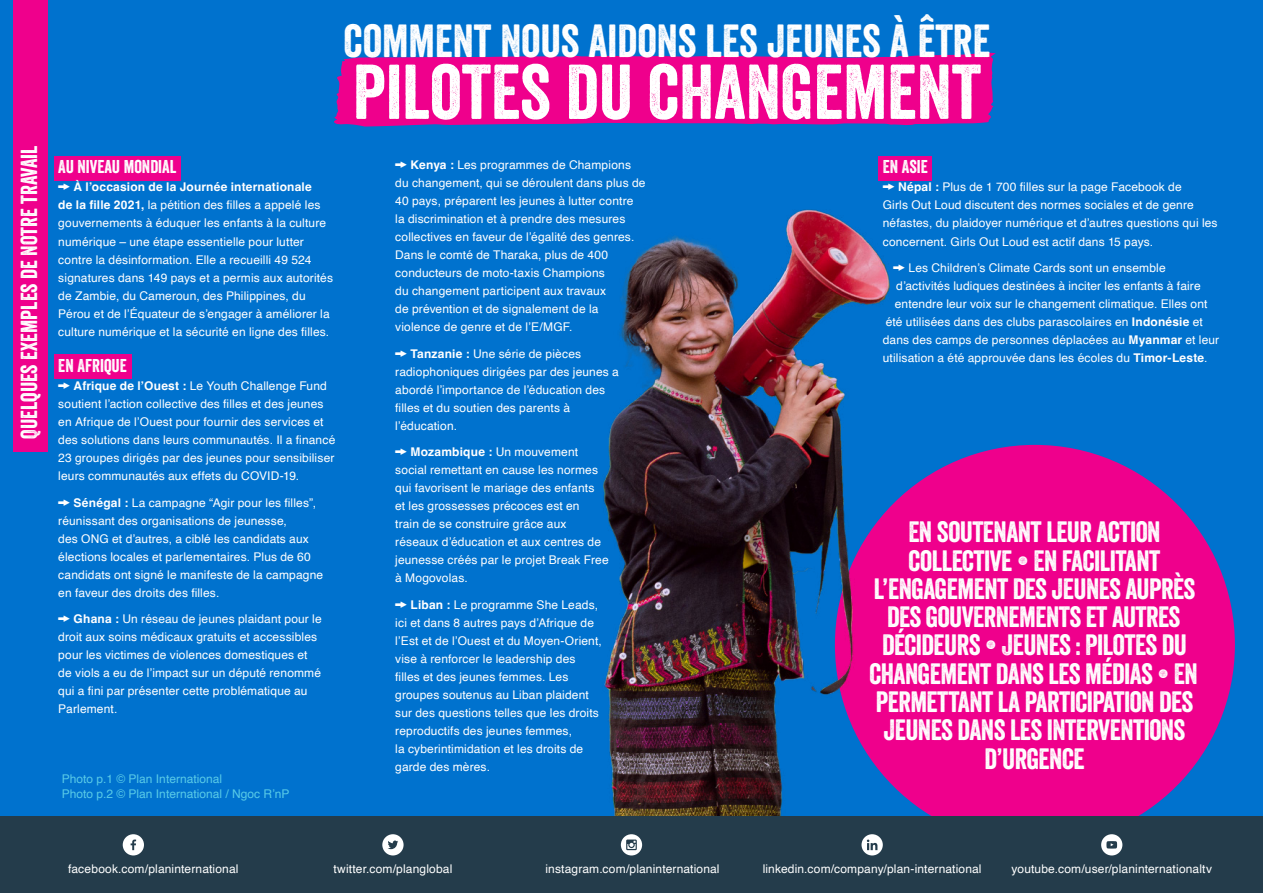
<style>
.page{position:relative;width:1263px;height:893px;background:#fff}
.page>*{position:absolute;margin:0;border:0;box-sizing:border-box;transform-origin:0 0}
.t1{font:75px "Veneer";color:#fff}
.t2{font:45px "Veneer";color:#fff}
.t3{font:28.5px/28.2px "Veneer";letter-spacing:-.02em;color:#fff;text-align:center}
.t4{font:22.5px "Veneer";color:#fff}
.t5{font:18px "Veneer";color:#fff}
.t6{font:12px/18px "Helvetica";letter-spacing:.01em;color:#fff}
.t7{font:12px/15px "Helvetica";color:#58cae7}
.s1{font-weight:700}
</style>
<div class="page">
<div style="left:0;top:0;width:1263px;height:826px;background:#0072ce"></div>
<svg style="left:334px;top:53px;width:662px;height:73px;background:#d90a91"></svg>
<div style="left:835px;top:445px;width:400px;height:400px;background:#ef008c;border-radius:50%"></div>
<img style="left:603px;top:209px;width:308px;height:607px">
<div style="left:54px;top:156px;width:127px;height:25px;background:#ef008c"></div>
<div style="left:54px;top:354px;width:77px;height:25px;background:#ef008c"></div>
<div style="left:13px;top:0;width:34px;height:451px;background:#ef008c"></div>
<div style="left:0;top:816px;width:1263px;height:77px;background:#243c4b"></div>
<svg style="left:123px;top:834px;width:21px;height:21px"></svg>
<svg style="left:382px;top:834px;width:22px;height:21px"></svg>
<svg style="left:621px;top:834px;width:21px;height:21px"></svg>
<svg style="left:861px;top:834px;width:22px;height:21px"></svg>
<svg style="left:1101px;top:834px;width:21px;height:21px"></svg>
<div style="left:878px;top:156px;width:54px;height:25px;background:#ef008c"></div>
<svg style="left:893px;top:265px;width:12px;height:6px"></svg>
<h3 class="t4" style="left:15px;top:439px;width:295px;rotate:-90deg">QUELQUES EXEMPLES DE NOTRE TRAVAIL</h3>
<h2 class="t2" style="left:344px;top:14px;width:648px">COMMENT NOUS AIDONS LES JEUNES À ÊTRE</h2>
<h1 class="t1" style="left:353px;top:46px;width:630px">PILOTES DU CHANGEMENT</h1>
<h3 class="t5" style="left:58px;top:156px;width:120px">AU NIVEAU MONDIAL</h3>
<p class="t6" style="left:58px;top:179px;width:276px;text-indent:15px"><span class="s1">À l’occasion de la Journée internationale<br>de la fille 2021,</span> la pétition des filles a appelé les gouvernements à éduquer les enfants à la culture numérique – une étape essentielle pour lutter contre la désinformation. Elle a recueilli 49 524 signatures dans 149 pays et a permis aux autorités de Zambie, du Cameroun, des Philippines, du Pérou et de l’Équateur de s’engager à améliorer la culture numérique et la sécurité en ligne des filles.</p>
<h3 class="t5" style="left:58px;top:355px;width:70px">EN AFRIQUE</h3>
<p class="t6" style="left:58px;top:377px;width:279px;text-indent:15px"><span class="s1">Afrique de l’Ouest :</span> Le Youth Challenge Fund soutient l’action collective des filles et des jeunes en Afrique de l’Ouest pour fournir des services et des solutions dans leurs communautés. Il a financé 23 groupes dirigés par des jeunes pour sensibiliser leurs communautés aux effets du COVID-19.</p>
<p class="t6" style="left:58px;top:494px;width:266px;text-indent:15px"><span class="s1">Sénégal :</span> La campagne “Agir pour les filles”, réunissant des organisations de jeunesse,<br>des ONG et d’autres, a ciblé les candidats aux élections locales et parlementaires. Plus de 60 candidats ont signé le manifeste de la campagne en faveur des droits des filles.</p>
<p class="t6" style="left:58px;top:610px;width:265px;text-indent:15px"><span class="s1">Ghana :</span> Un réseau de jeunes plaidant pour le droit aux soins médicaux gratuits et accessibles pour les victimes de violences domestiques et de viols a eu de l’impact sur un député renommé qui a fini par présenter cette problématique au Parlement.</p>
<p class="t7" style="left:62px;top:771px;width:229px">Photo p.1 © Plan International<br>Photo p.2 © Plan International / Ngoc R’nP</p>
<p class="t6" style="left:395px;top:156px;width:252px;text-indent:15px"><span class="s1">Kenya :</span> Les programmes de Champions du changement, qui se déroulent dans plus de 40 pays, préparent les jeunes à lutter contre la discrimination et à prendre des mesures collectives en faveur de l’égalité des genres.<br>Dans le comté de Tharaka, plus de 400 conducteurs de moto-taxis Champions<br>du changement participent aux travaux<br>de prévention et de signalement de la violence de genre et de l’E/MGF.</p>
<p class="t6" style="left:395px;top:345px;width:225px;text-indent:15px"><span class="s1">Tanzanie :</span> Une série de pièces radiophoniques dirigées par des jeunes a abordé l’importance de l’éducation des filles et du soutien des parents à l’éducation.</p>
<p class="t6" style="left:395px;top:443px;width:215px;text-indent:15px"><span class="s1">Mozambique :</span> Un mouvement social remettant en cause les normes qui favorisent le mariage des enfants<br>et les grossesses précoces est en<br>train de se construire grâce aux réseaux d’éducation et aux centres de jeunesse créés par le projet Break Free à Mogovolas.</p>
<p class="t6" style="left:395px;top:596px;width:208px;text-indent:15px"><span class="s1">Liban :</span> Le programme She Leads, ici et dans 8 autres pays d’Afrique de l’Est et de l’Ouest et du Moyen-Orient, vise à renforcer le leadership des filles et des jeunes femmes. Les groupes soutenus au Liban plaident sur des questions telles que les droits reproductifs des jeunes femmes,<br>la cyberintimidation et les droits de garde des mères.</p>
<h3 class="t5" style="left:883px;top:156px;width:47px">EN ASIE</h3>
<p class="t6" style="left:883px;top:179px;width:336px;text-indent:15px"><span class="s1">Népal :</span> Plus de 1 700 filles sur la page Facebook de<br>Girls Out Loud discutent des normes sociales et de genre néfastes, du plaidoyer numérique et d’autres questions qui les concernent. Girls Out Loud est actif dans 15 pays.</p>
<p class="t6" style="left:909px;top:259px;width:259px">Les Children’s Climate Cards sont un ensemble</p>
<p class="t6" style="left:896px;top:277px;width:306px">d’activités ludiques destinées à inciter les enfants à faire</p>
<p class="t6" style="left:895px;top:295px;width:314px">entendre leur voix sur le changement climatique. Elles ont</p>
<p class="t6" style="left:886px;top:313px;width:319px">été utilisées dans des clubs parascolaires en <span class="s1">Indonésie</span> et</p>
<p class="t6" style="left:883px;top:331px;width:338px">dans des camps de personnes déplacées au <span class="s1">Myanmar</span> et leur</p>
<p class="t6" style="left:883px;top:349px;width:326px">utilisation a été approuvée dans les écoles du <span class="s1">Timor-Leste</span>.</p>
<p class="t3" style="left:870px;top:518px;width:330px">EN SOUTENANT LEUR ACTION<br>COLLECTIVE • EN FACILITANT<br>L’ENGAGEMENT DES JEUNES AUPRÈS<br>DES GOUVERNEMENTS ET AUTRES<br>DÉCIDEURS • JEUNES : PILOTES DU<br>CHANGEMENT DANS LES MÉDIAS • EN<br>PERMETTANT LA PARTICIPATION DES<br>JEUNES DANS LES INTERVENTIONS<br>D’URGENCE</p>
<p class="t6" style="left:68px;top:860px;width:172px">facebook.com/planinternational</p>
<p class="t6" style="left:333px;top:860px;width:120px">twitter.com/planglobal</p>
<p class="t6" style="left:545px;top:860px;width:176px">instagram.com/planinternational</p>
<p class="t6" style="left:763px;top:860px;width:220px">linkedin.com/company/plan-international</p>
<p class="t6" style="left:1011px;top:860px;width:202px">youtube.com/user/planinternationaltv</p>
</div>
